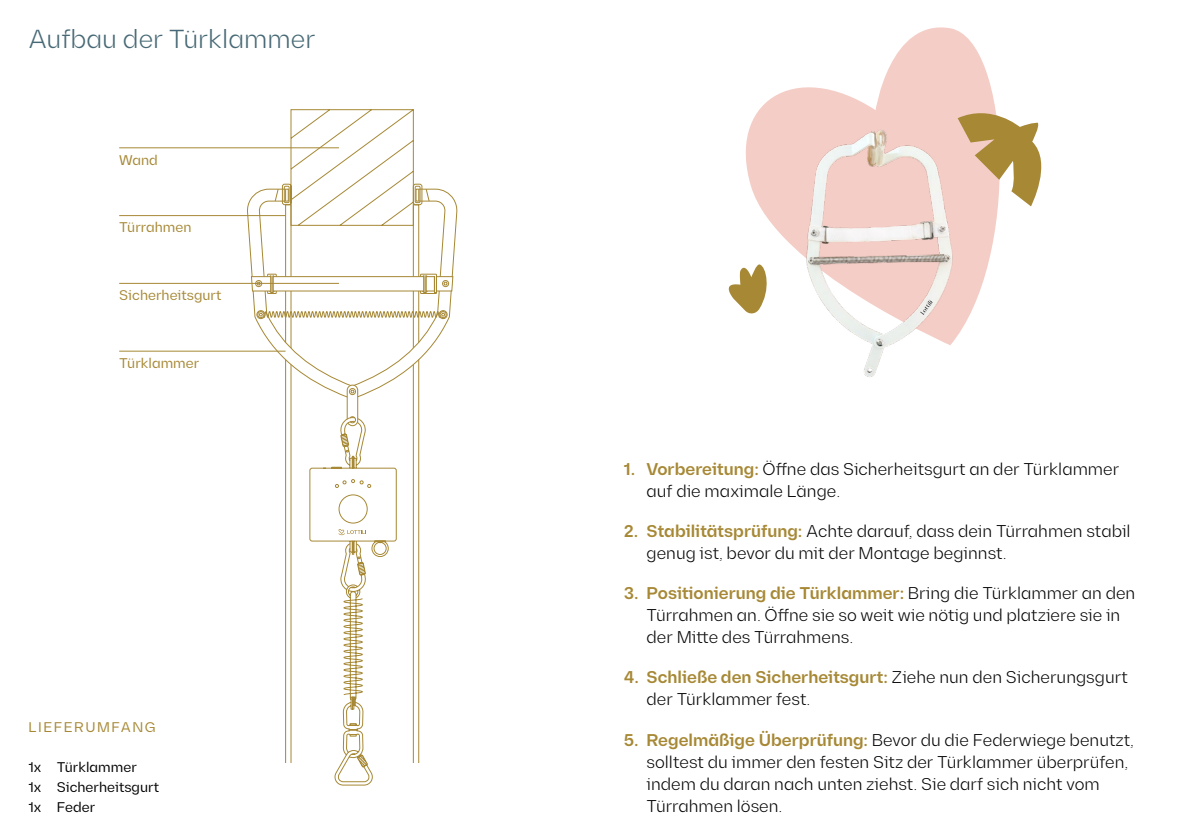
<style>
.page{position:relative;width:1191px;height:840px;background:#fff}
.page>*{position:absolute;margin:0;border:0;box-sizing:border-box;transform-origin:0 0}
.t1{font:300 26px "Diagramm";color:#476975}
.t2{font:300 17px/22px "Diagramm";color:#000}
.t3{font:14px "Diagramm";color:#a68835}
.t4{font:14px/20px "Diagramm";color:#000}
.t5{font:14px "Diagramm";letter-spacing:.11em;color:#a68835}
.s1{font-weight:600;color:#a68835}
</style>
<div class="page">
<hr style="left:119px;top:147px;width:220px;height:1px;background:#a68835">
<hr style="left:119px;top:215px;width:166px;height:1px;background:#a68835">
<svg style="left:762px;top:27px;width:233px;height:80px"></svg>
<img style="left:745px;top:107px;width:253px;height:270px">
<svg style="left:957px;top:103px;width:85px;height:103px"></svg>
<svg style="left:728px;top:262px;width:43px;height:53px"></svg>
<hr style="left:119px;top:283px;width:220px;height:1px;background:#a68835">
<hr style="left:119px;top:350px;width:166px;height:1px;background:#a68835">
<svg style="left:247px;top:109px;width:210px;height:677px"></svg>
<h1 class="t1" style="left:28px;top:24px;width:289px">Aufbau der Türklammer</h1>
<p class="t3" style="left:119px;top:151px;width:40px">Wand</p>
<p class="t3" style="left:119px;top:219px;width:74px">Türrahmen</p>
<p class="t3" style="left:119px;top:287px;width:104px">Sicherheitsgurt</p>
<p class="t3" style="left:119px;top:355px;width:82px">Türklammer</p>
<p class="t5" style="left:28px;top:718px;width:129px">LIEFERUMFANG</p>
<p class="t4" style="left:28px;top:756px;width:132px">1x Türklammer<br>1x Sicherheitsgurt<br>1x Feder</p>
<p class="t2" style="left:646px;top:458px;width:474px;text-indent:-23px"><span class="s1">1. Vorbereitung:</span> Öffne das Sicherheitsgurt an der Türklammer auf die maximale Länge.</p>
<p class="t2" style="left:646px;top:520px;width:485px;text-indent:-23px"><span class="s1">2. Stabilitätsprüfung:</span> Achte darauf, dass dein Türrahmen stabil genug ist, bevor du mit der Montage beginnst.</p>
<p class="t2" style="left:646px;top:582px;width:490px;text-indent:-23px"><span class="s1">3. Positionierung die Türklammer:</span> Bring die Türklammer an den<br>Türrahmen an. Öffne sie so weit wie nötig und platziere sie in der Mitte des Türrahmens.</p>
<p class="t2" style="left:646px;top:666px;width:483px;text-indent:-23px"><span class="s1">4. Schließe den Sicherheitsgurt:</span> Ziehe nun den Sicherungsgurt der Türklammer fest.</p>
<p class="t2" style="left:646px;top:728px;width:489px;text-indent:-23px"><span class="s1">5. Regelmäßige Überprüfung:</span> Bevor du die Federwiege benutzt, solltest du immer den festen Sitz der Türklammer überprüfen, indem du daran nach unten ziehst. Sie darf sich nicht vom Türrahmen lösen.</p>
</div>
